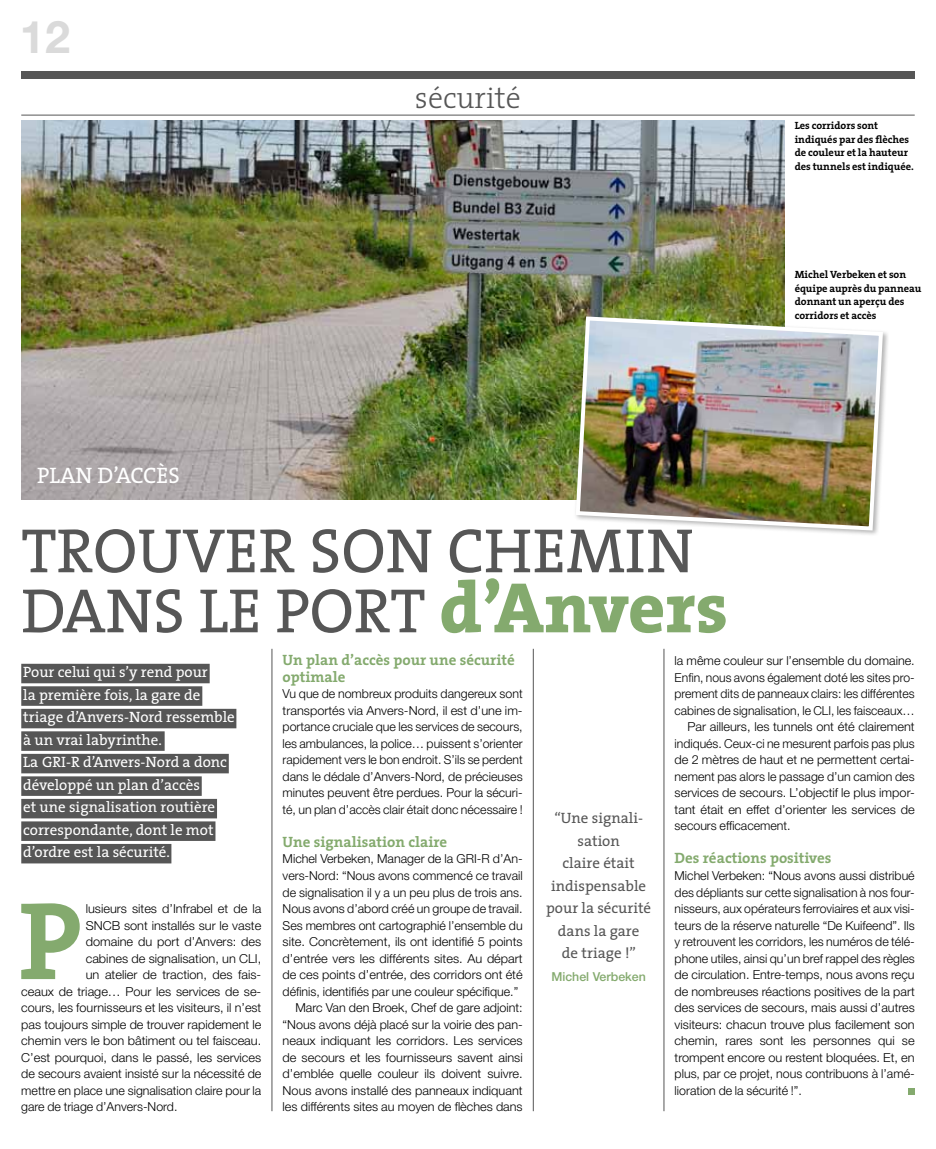
<style>
.page{position:relative;width:936px;height:1149px;background:#fff}
.page>*{position:absolute;margin:0;border:0;box-sizing:border-box;transform-origin:0 0}
.t1{font:700 111.45px "The Serif";color:#84aa6e}
.t2{font:63px/60px "The Serif";color:#565656}
.t3{font:700 45px "Helvetica Neue LT Std";color:#dadada}
.t4{font:300 30px "The Serif";color:#565656}
.t5{font:22.5px "The Serif";color:#fff}
.t6{font:15px/22.5px "The Serif";color:#fff}
.t7{font:700 15px/16.5px "The Serif";color:#84aa6e}
.t8{font:15px/22.5px "The Serif";color:#565656;text-align:center}
.t9{font:300 12.3px/16.5px "Helvetica Neue LT Std";color:#000;text-align:justify}
.t10{font:500 12.3px "Helvetica Neue LT Std";color:#84aa6e}
.t11{font:700 10.5px/13.5px "The Serif";color:#000}
.s1{font-weight:800;font-size:72px;color:#84aa6e}
</style>
<div class="page">
<hr style="left:21px;top:115px;width:893px;height:1px;background:#565656">
<div style="left:21px;top:71px;width:893px;height:7px;background:#565656"></div>
<img style="left:21px;top:120px;width:763px;height:379px">
<hr style="left:663px;top:648px;width:1px;height:462px;background:#565656">
<hr style="left:533px;top:648px;width:1px;height:462px;background:#565656">
<hr style="left:271px;top:648px;width:1px;height:462px;background:#565656">
<div style="left:908px;top:1087px;width:6px;height:7px;background:#84aa6e"></div>
<div style="left:21px;top:663px;width:189px;height:20px;background:#565656"></div>
<div style="left:21px;top:686px;width:181px;height:19px;background:#565656"></div>
<div style="left:21px;top:708px;width:215px;height:20px;background:#565656"></div>
<div style="left:21px;top:731px;width:144px;height:19px;background:#565656"></div>
<div style="left:21px;top:753px;width:208px;height:20px;background:#565656"></div>
<div style="left:21px;top:776px;width:181px;height:19px;background:#565656"></div>
<div style="left:21px;top:798px;width:196px;height:20px;background:#565656"></div>
<div style="left:21px;top:821px;width:194px;height:19px;background:#565656"></div>
<div style="left:21px;top:843px;width:150px;height:20px;background:#565656"></div>
<div style="left:573px;top:314px;width:316px;height:223px;background:#000;opacity:.3"></div>
<img style="left:573px;top:314px;width:312px;height:218px">
<h3 class="t3" style="left:20px;top:10px;width:52px">12</h3>
<h3 class="t5" style="left:37px;top:456px;width:144px">Plan d’accès</h3>
<h3 class="t4" style="left:415px;top:73px;width:107px">sécurité</h3>
<h2 class="t2" style="left:21px;top:519px;width:707px">Trouver son chemin dans le port <span class="s1">d’Anvers</span></h2>
<p class="t11" style="left:794px;top:119px;width:121px">Les corridors sont indiqués par des flèches de couleur et la hauteur des tunnels est indiquée.</p>
<p class="t11" style="left:794px;top:267px;width:128px">Michel Verbeken et son équipe auprès du panneau donnant un aperçu des corridors et accès</p>
<p class="t6" style="left:23px;top:660px;width:213px">Pour celui qui s’y rend pour<br>la première fois, la gare de triage d’Anvers-Nord ressemble à un vrai labyrinthe.<br>La GRI-R d’Anvers-Nord a donc développé un plan d’accès<br>et une signalisation routière correspondante, dont le mot d’ordre est la sécurité.</p>
<h1 class="t1" style="left:19px;top:847px;width:60px">P</h1>
<p class="t9" style="left:86px;top:899px;width:177px">lusieurs sites d’Infrabel et de la</p>
<p class="t9" style="left:86px;top:916px;width:177px">SNCB sont installés sur le vaste</p>
<p class="t9" style="left:86px;top:932px;width:177px">domaine du port d’Anvers: des</p>
<p class="t9" style="left:86px;top:949px;width:177px">cabines de signalisation, un CLI,</p>
<p class="t9" style="left:86px;top:965px;width:177px">un atelier de traction, des fais-</p>
<p class="t9" style="left:21px;top:982px;width:241px">ceaux de triage… Pour les services de se-</p>
<p class="t9" style="left:21px;top:998px;width:241px">cours, les fournisseurs et les visiteurs, il n’est</p>
<p class="t9" style="left:21px;top:1015px;width:241px">pas toujours simple de trouver rapidement le</p>
<p class="t9" style="left:21px;top:1031px;width:241px">chemin vers le bon bâtiment ou tel faisceau.</p>
<p class="t9" style="left:21px;top:1048px;width:241px">C’est pourquoi, dans le passé, les services</p>
<p class="t9" style="left:21px;top:1064px;width:241px">de secours avaient insisté sur la nécessité de</p>
<p class="t9" style="left:21px;top:1081px;width:241px">mettre en place une signalisation claire pour la</p>
<p class="t9" style="left:21px;top:1097px;width:158px">gare de triage d’Anvers-Nord.</p>
<p class="t7" style="left:282px;top:651px;width:233px">Un plan d’accès pour une sécurité optimale</p>
<p class="t9" style="left:282px;top:685px;width:241px">Vu que de nombreux produits dangereux sont transportés via Anvers-Nord, il est d’une im&shy;portance cruciale que les services de secours, les ambulances, la police… puissent s’orienter rapidement vers le bon endroit. S’ils se perdent dans le dédale d’Anvers-Nord, de précieuses minutes peuvent être perdues. Pour la sécuri&shy;té, un plan d’accès clair était donc nécessaire !</p>
<p class="t7" style="left:282px;top:833px;width:166px">Une signalisation claire</p>
<p class="t9" style="left:282px;top:850px;width:241px">Michel Verbeken, Manager de la GRI-R d’An-</p>
<p class="t9" style="left:282px;top:866px;width:241px">vers-Nord: “Nous avons commencé ce travail</p>
<p class="t9" style="left:282px;top:883px;width:241px">de signalisation il y a un peu plus de trois ans.</p>
<p class="t9" style="left:282px;top:899px;width:241px">Nous avons d’abord créé un groupe de travail.</p>
<p class="t9" style="left:282px;top:916px;width:241px">Ses membres ont cartographié l’ensemble du</p>
<p class="t9" style="left:282px;top:932px;width:241px">site. Concrètement, ils ont identifié 5 points</p>
<p class="t9" style="left:282px;top:949px;width:241px">d’entrée vers les différents sites. Au départ</p>
<p class="t9" style="left:282px;top:965px;width:241px">de ces points d’entrée, des corridors ont été</p>
<p class="t9" style="left:282px;top:982px;width:237px">définis, identifiés par une couleur spécifique.”</p>
<p class="t9" style="left:295px;top:998px;width:229px">Marc Van den Broek, Chef de gare adjoint:</p>
<p class="t9" style="left:282px;top:1015px;width:241px">“Nous avons déjà placé sur la voirie des pan-</p>
<p class="t9" style="left:282px;top:1031px;width:241px">neaux indiquant les corridors. Les services</p>
<p class="t9" style="left:282px;top:1048px;width:241px">de secours et les fournisseurs savent ainsi</p>
<p class="t9" style="left:282px;top:1064px;width:241px">d’emblée quelle couleur ils doivent suivre.</p>
<p class="t9" style="left:282px;top:1081px;width:241px">Nous avons installé des panneaux indiquant</p>
<p class="t9" style="left:282px;top:1097px;width:241px">les différents sites au moyen de flèches dans</p>
<p class="t8" style="left:546px;top:806px;width:107px">“Une signali&shy;sation<br>claire était indispensable pour la sécurité dans la gare<br>de triage !”</p>
<p class="t10" style="left:551px;top:968px;width:96px">Michel Verbeken</p>
<p class="t9" style="left:674px;top:652px;width:241px">la même couleur sur l’ensemble du domaine.</p>
<p class="t9" style="left:674px;top:668px;width:241px">Enfin, nous avons également doté les sites pro-</p>
<p class="t9" style="left:674px;top:685px;width:241px">prement dits de panneaux clairs: les différentes</p>
<p class="t9" style="left:674px;top:701px;width:241px">cabines de signalisation, le CLI, les faisceaux…</p>
<p class="t9" style="left:687px;top:718px;width:229px">Par ailleurs, les tunnels ont été clairement</p>
<p class="t9" style="left:674px;top:734px;width:241px">indiqués. Ceux-ci ne mesurent parfois pas plus</p>
<p class="t9" style="left:674px;top:751px;width:241px">de 2 mètres de haut et ne permettent certai-</p>
<p class="t9" style="left:674px;top:767px;width:241px">nement pas alors le passage d’un camion des</p>
<p class="t9" style="left:674px;top:784px;width:241px">services de secours. L’objectif le plus impor-</p>
<p class="t9" style="left:674px;top:800px;width:241px">tant était en effet d’orienter les services de</p>
<p class="t9" style="left:674px;top:817px;width:117px">secours efficacement.</p>
<p class="t7" style="left:674px;top:849px;width:158px">Des réactions positives</p>
<p class="t9" style="left:674px;top:866px;width:241px">Michel Verbeken: “Nous avons aussi distribué des dépliants sur cette signalisation à nos four&shy;nisseurs, aux opérateurs ferroviaires et aux visi&shy;teurs de la réserve naturelle “De Kuifeend”. Ils y retrouvent les corridors, les numéros de télé&shy;phone utiles, ainsi qu’un bref rappel des règles de circulation. Entre-temps, nous avons reçu de nombreuses réactions positives de la part des services de secours, mais aussi d’autres visiteurs: chacun trouve plus facilement son chemin, rares sont les personnes qui se trompent encore ou restent bloquées. Et, en plus, par ce projet, nous contribuons à l’amé&shy;lioration de la sécurité !”.</p>
</div>
